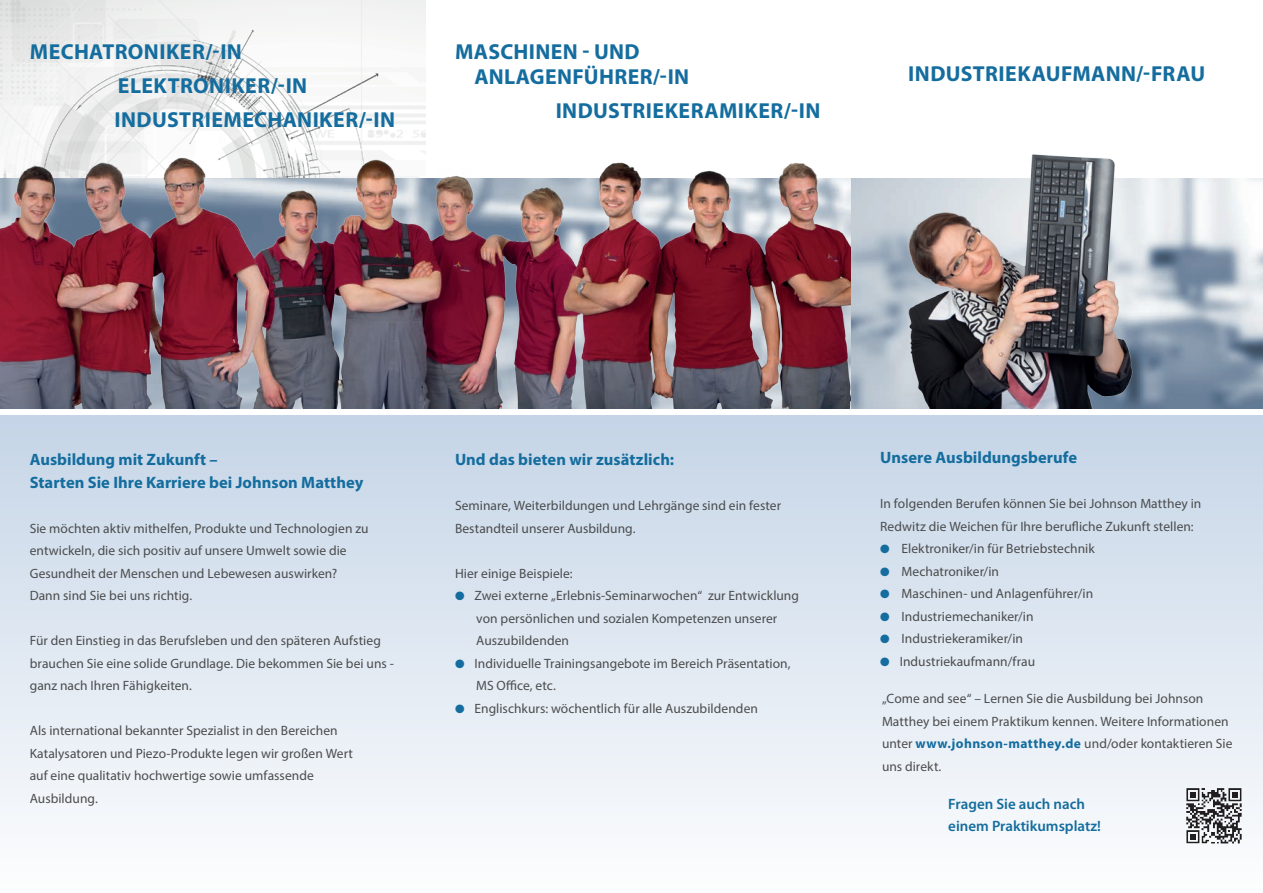
<style>
.page{position:relative;width:1263px;height:893px;background:#fff}
.page>*{position:absolute;margin:0;border:0;box-sizing:border-box;transform-origin:0 0}
.t1{font:700 21.75px/34px "Myriad Pro";letter-spacing:.02em;color:#146d9e}
.t2{font:700 16.5px/22.5px "Myriad Pro";color:#146d9e}
.t3{font:600 15px/22.5px "Myriad Pro";color:#146d9e}
.t4{font:13.5px/22.5px "Myriad Pro";letter-spacing:.005em;color:#4b4c4d}
.s1{color:#146d9e}
.s2{font-weight:700;color:#146d9e}
</style>
<div class="page">
<img style="left:0;top:0;width:425px;height:135px">
<div style="left:0;top:415px;width:1263px;height:478px;background:linear-gradient(to bottom,#c4d4e7,#fdfdfe)"></div>
<img style="left:0;top:135px;width:843px;height:273px">
<img style="left:843px;top:154px;width:420px;height:254px">
<svg style="left:1180px;top:782px;width:68px;height:67px"></svg>
<h1 class="t1" style="left:114px;top:34px;width:282px;text-indent:-84px">MECHATRONIKER/-IN<br>ELEKTRONIKER/-IN<br>INDUSTRIEMECHANIKER/-IN</h1>
<h1 class="t1" style="left:474px;top:38px;width:216px;line-height:25.5px;text-indent:-19px">MASCHINEN - UND<br>ANLAGENFÜHRER/-IN</h1>
<h1 class="t1" style="left:556px;top:93px;width:266px">INDUSTRIEKERAMIKER/-IN</h1>
<h1 class="t1" style="left:908px;top:56px;width:298px">INDUSTRIEKAUFMANN/-FRAU</h1>
<p class="t2" style="left:30px;top:448px;width:335px">Ausbildung mit Zukunft –<br>Starten Sie Ihre Karriere bei Johnson Matthey</p>
<p class="t4" style="left:30px;top:517px;width:340px">Sie möchten aktiv mithelfen, Produkte und Technologien zu entwickeln, die sich positiv auf unsere Umwelt sowie die Gesundheit der Menschen und Lebewesen auswirken?<br>Dann sind Sie bei uns richtig.</p>
<p class="t4" style="left:30px;top:629px;width:366px">Für den Einstieg in das Berufsleben und den späteren Aufstieg brauchen Sie eine solide Grundlage. Die bekommen Sie bei uns - ganz nach Ihren Fähigkeiten.</p>
<p class="t4" style="left:30px;top:719px;width:325px">Als international bekannter Spezialist in den Bereichen Katalysatoren und Piezo-Produkte legen wir großen Wert auf eine qualitativ hochwertige sowie umfassende Ausbildung.</p>
<p class="t2" style="left:455px;top:448px;width:221px">Und das bieten wir zusätzlich:</p>
<p class="t4" style="left:455px;top:494px;width:328px">Seminare, Weiterbildungen und Lehrgänge sind ein fester<br>Bestandteil unserer Ausbildung.</p>
<p class="t4" style="left:455px;top:562px;width:119px">Hier einige Beispiele:</p>
<p class="t4" style="left:476px;top:584px;width:324px;text-indent:-21px"><span class="s1">●</span> Zwei externe „Erlebnis-Seminarwochen“ zur Entwicklung von persönlichen und sozialen Kompetenzen unserer<br>Auszubildenden</p>
<p class="t4" style="left:476px;top:652px;width:316px;text-indent:-21px"><span class="s1">●</span> Individuelle Trainingsangebote im Bereich Präsentation,<br>MS Office, etc.</p>
<p class="t4" style="left:455px;top:697px;width:304px"><span class="s1">●</span> Englischkurs: wöchentlich für alle Auszubildenden</p>
<p class="t2" style="left:880px;top:446px;width:198px">Unsere Ausbildungsberufe</p>
<p class="t4" style="left:880px;top:492px;width:323px">In folgenden Berufen können Sie bei Johnson Matthey in<br>Redwitz die Weichen für Ihre berufliche Zukunft stellen:</p>
<p class="t4" style="left:880px;top:537px;width:216px"><span class="s1">●</span> Elektroniker/in für Betriebstechnik</p>
<p class="t4" style="left:880px;top:560px;width:120px"><span class="s1">●</span> Mechatroniker/in</p>
<p class="t4" style="left:880px;top:582px;width:214px"><span class="s1">●</span> Maschinen- und Anlagenführer/in</p>
<p class="t4" style="left:880px;top:605px;width:155px"><span class="s1">●</span> Industriemechaniker/in</p>
<p class="t4" style="left:880px;top:627px;width:144px"><span class="s1">●</span> Industriekeramiker/in</p>
<p class="t4" style="left:880px;top:650px;width:156px"><span class="s1">●</span> Industriekaufmann/frau</p>
<p class="t4" style="left:882px;top:687px;width:352px">„Come and see“ – Lernen Sie die Ausbildung bei Johnson Matthey bei einem Praktikum kennen. Weitere Informationen unter <span class="s2">www.johnson-matthey.de</span> und/oder kontaktieren Sie uns direkt.</p>
<p class="t3" style="left:948px;top:792px;width:154px">Fragen Sie auch nach einem Praktikumsplatz!</p>
</div>
